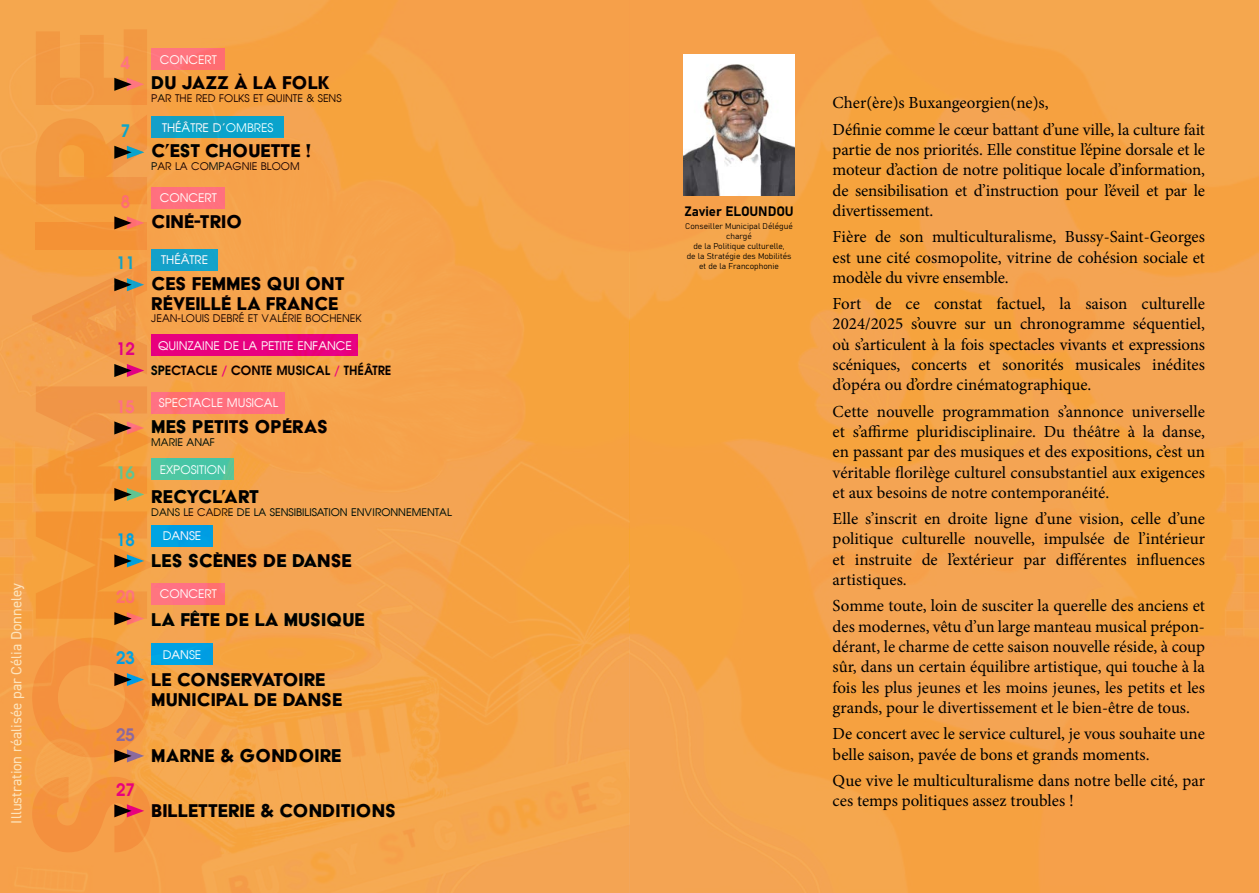
<style>
.page{position:relative;width:1259px;height:893px;background:#fff}
.page>*{position:absolute;margin:0;border:0;box-sizing:border-box;transform-origin:0 0}
.t1{font:21.3px/20px "Acier BAT Text Solid";color:#000}
.t2{font:16.95px/20.2px "Minion Pro";letter-spacing:-.005em;color:#000;text-align:justify}
.t3{font:700 16.8px "Avian";color:#ff6e7d}
.t4{font:700 16.8px "Avian";color:#e6007d}
.t5{font:700 16.8px "Avian";color:#009fe3}
.t6{font:700 16.8px "Avian";color:#0da1c9}
.t7{font:700 16.8px "Avian";color:#7e6c9e}
.t8{font:700 16.8px "Avian";color:#54c4a0}
.t9{font:14.85px "DIN2014";color:#fde4bc}
.t10{font:13.5px "Bahnschrift";letter-spacing:-.005em;color:#000}
.t11{font:700 12.45px "Avian";color:#000}
.t12{font:11.85px "Avian";color:#fff}
.t13{font:10.5px "Avian";color:#000}
.t14{font:8.25px/9.9px "Bahnschrift";color:#000;text-align:center}
.s1{color:#e6007d}
</style>
<div class="page">
<img style="left:0;top:0;width:1259px;height:893px">
<img style="left:683px;top:54px;width:111px;height:142px">
<p class="t9" style="left:7px;top:823px;width:242px;rotate:-90deg">Illustration réalisée par Célia Donneley</p>
<p class="t3" style="left:121px;top:52px;width:11px">4</p>
<p class="t12" style="left:160px;top:52px;width:59px">CONCERT</p>
<p class="t1" style="left:151px;top:73px;width:180px">DU JAZZ À LA FOLK</p>
<p class="t13" style="left:151px;top:92px;width:192px">PAR THE RED FOLKS ET QUINTE &amp; SENS</p>
<p class="t6" style="left:121px;top:120px;width:11px">7</p>
<p class="t12" style="left:162px;top:120px;width:113px">THÉÂTRE D’OMBRES</p>
<p class="t1" style="left:151px;top:141px;width:161px">C’EST CHOUETTE !</p>
<p class="t13" style="left:151px;top:160px;width:150px">PAR LA COMPAGNIE BLOOM</p>
<p class="t3" style="left:121px;top:191px;width:11px">8</p>
<p class="t12" style="left:160px;top:191px;width:59px">CONCERT</p>
<p class="t1" style="left:151px;top:211px;width:93px">CINÉ-TRIO</p>
<p class="t6" style="left:116px;top:252px;width:20px">11</p>
<p class="t12" style="left:161px;top:253px;width:48px">THÉÂTRE</p>
<p class="t4" style="left:116px;top:338px;width:20px">12</p>
<p class="t1" style="left:151px;top:273px;width:195px">CES FEMMES QUI ONT<br>RÉVEILLÉ LA FRANCE</p>
<p class="t13" style="left:151px;top:312px;width:212px">JEAN-LOUIS DEBRÉ ET VALÉRIE BOCHENEK</p>
<p class="t11" style="left:151px;top:362px;width:242px">SPECTACLE <span class="s1">/</span> CONTE MUSICAL <span class="s1">/</span> THÉÂTRE</p>
<p class="t12" style="left:158px;top:338px;width:195px">QUINZAINE DE LA PETITE ENFANCE</p>
<p class="t3" style="left:116px;top:396px;width:20px">15</p>
<p class="t12" style="left:159px;top:396px;width:121px">SPECTACLE MUSICAL</p>
<p class="t1" style="left:151px;top:416px;width:178px">MES PETITS OPÉRAS</p>
<p class="t13" style="left:151px;top:436px;width:65px">MARIE ANAF</p>
<p class="t8" style="left:116px;top:462px;width:20px">16</p>
<p class="t12" style="left:160px;top:462px;width:68px">EXPOSITION</p>
<p class="t5" style="left:116px;top:529px;width:20px">18</p>
<p class="t1" style="left:151px;top:487px;width:109px">RECYCL’ART</p>
<p class="t13" style="left:151px;top:506px;width:302px">DANS LE CADRE DE LA SENSIBILISATION ENVIRONNEMENTAL</p>
<p class="t1" style="left:151px;top:551px;width:202px">LES SCÈNES DE DANSE</p>
<p class="t12" style="left:163px;top:529px;width:40px">DANSE</p>
<p class="t3" style="left:116px;top:586px;width:20px">20</p>
<p class="t12" style="left:160px;top:586px;width:59px">CONCERT</p>
<p class="t1" style="left:151px;top:610px;width:215px">LA FÊTE DE LA MUSIQUE</p>
<p class="t5" style="left:116px;top:647px;width:20px">23</p>
<p class="t12" style="left:163px;top:647px;width:40px">DANSE</p>
<p class="t1" style="left:151px;top:669px;width:192px">LE CONSERVATOIRE<br>MUNICIPAL DE DANSE</p>
<p class="t7" style="left:116px;top:724px;width:20px">25</p>
<p class="t1" style="left:151px;top:745px;width:192px">MARNE &amp; GONDOIRE</p>
<p class="t4" style="left:116px;top:779px;width:20px">27</p>
<p class="t1" style="left:151px;top:801px;width:246px">BILLETTERIE &amp; CONDITIONS</p>
<p class="t10" style="left:684px;top:201px;width:111px">Zavier ELOUNDOU</p>
<p class="t14" style="left:685px;top:221px;width:109px">Conseiller Municipal Délégué chargé<br>de la Politique culturelle,<br>de la Stratégie des Mobilités et de la Francophonie</p>
<p class="t2" style="left:832px;top:90px;width:374px;line-height:26.2px">Cher(ère)s Buxangeorgien(ne)s,<br>Définie comme le cœur battant d’une ville, la culture fait</p>
<p class="t2" style="left:832px;top:140px;width:374px">partie de nos priorités. Elle constitue l’épine dorsale et le moteur d’action de notre politique locale d’information, de sensibilisation et d’instruction pour l’éveil et par le divertissement.</p>
<p class="t2" style="left:832px;top:227px;width:374px">Fière de son multiculturalisme, Bussy-Saint-Georges est une cité cosmopolite, vitrine de cohésion sociale et modèle du vivre ensemble.</p>
<p class="t2" style="left:832px;top:294px;width:374px">Fort de ce constat factuel, la saison culturelle 2024/2025 s’ouvre sur un chronogramme séquentiel, où s’articulent à la fois spectacles vivants et expressions scéniques, concerts et sonorités musicales inédites d’opéra ou d’ordre cinématographique.</p>
<p class="t2" style="left:832px;top:401px;width:374px">Cette nouvelle programmation s’annonce universelle et s’affirme pluridisciplinaire. Du théâtre à la danse, en passant par des musiques et des expositions, c’est un véritable florilège culturel consubstantiel aux exigences et aux besoins de notre contemporanéité.</p>
<p class="t2" style="left:832px;top:509px;width:374px">Elle s’inscrit en droite ligne d’une vision, celle d’une politique culturelle nouvelle, impulsée de l’intérieur et instruite de l’extérieur par différentes influences artistiques.</p>
<p class="t2" style="left:832px;top:596px;width:374px">Somme toute, loin de susciter la querelle des anciens et des modernes, vêtu d’un large manteau musical prépon&shy;dérant, le charme de cette saison nouvelle réside, à coup sûr, dans un certain équilibre artistique, qui touche à la fois les plus jeunes et les moins jeunes, les petits et les grands, pour le divertissement et le bien-être de tous.</p>
<p class="t2" style="left:832px;top:724px;width:374px">De concert avec le service culturel, je vous souhaite une belle saison, pavée de bons et grands moments.</p>
<p class="t2" style="left:832px;top:770px;width:374px">Que vive le multiculturalisme dans notre belle cité, par ces temps politiques assez troubles !</p>
</div>
